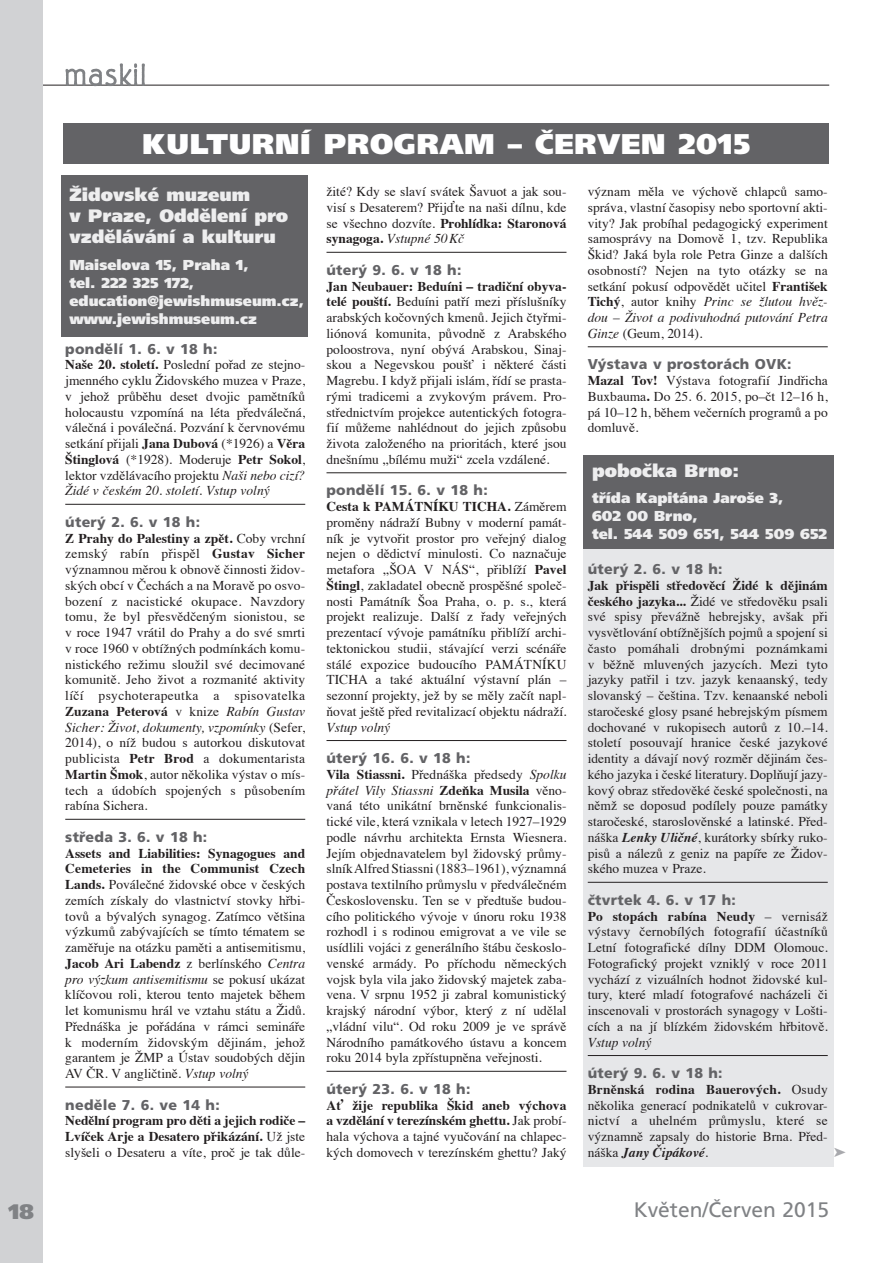
<style>
.page{position:relative;width:893px;height:1263px;background:#fff}
.page>*{position:absolute;margin:0;border:0;box-sizing:border-box;transform-origin:0 0}
.t1{font:900 28.5px "Frutiger CE";letter-spacing:.025em;color:#fff}
.t2{font:21px "Frutiger CE";color:#808285}
.t3{font:900 21px "Frutiger CE";color:#808285}
.t4{font:900 18px/21px "Frutiger CE";color:#eeeeef}
.t5{font:900 14.4px/18px "Frutiger CE";color:#eeeeef}
.t6{font:900 14.25px "Frutiger CE";letter-spacing:.02em;color:#636366}
.t7{font:13.5px/15.8px "Times";color:#231f20;text-align:justify}
.t8{font:700 13.5px/15.8px "Times";color:#231f20;text-align:justify}
.t9{font:italic 13.5px "Times";color:#231f20}
.s1{font-weight:700}
.s2{font-style:italic}
.s3{font-weight:400}
.s4{font-weight:700;font-style:italic}
</style>
<div class="page">
<div style="left:583px;top:456px;width:251px;height:711px;background:#e6e7e9"></div>
<div style="left:62px;top:175px;width:246px;height:162px;background:#636366"></div>
<div style="left:583px;top:455px;width:251px;height:94px;background:#636366"></div>
<div style="left:64px;top:123px;width:765px;height:40px;background:#636366"></div>
<hr style="left:30px;top:85px;width:799px;height:1px;background:#231f20">
<img style="left:65px;top:63px;width:80px;height:23px">
<div style="left:0;top:0;width:42px;height:1263px;background:#d1d2d4"></div>
<hr style="left:65px;top:504px;width:240px;height:1px;background:#231f20">
<hr style="left:65px;top:819px;width:240px;height:1px;background:#231f20">
<hr style="left:65px;top:1087px;width:240px;height:1px;background:#231f20">
<hr style="left:326px;top:252px;width:240px;height:1px;background:#231f20">
<hr style="left:326px;top:472px;width:240px;height:1px;background:#231f20">
<hr style="left:326px;top:740px;width:240px;height:1px;background:#231f20">
<hr style="left:326px;top:1071px;width:240px;height:1px;background:#231f20">
<hr style="left:588px;top:346px;width:240px;height:1px;background:#231f20">
<hr style="left:588px;top:882px;width:240px;height:1px;background:#231f20">
<hr style="left:588px;top:1055px;width:240px;height:1px;background:#231f20">
<h1 class="t1" style="left:143px;top:133px;width:609px">KULTURNÍ PROGRAM – ČERVEN 2015</h1>
<h3 class="t4" style="left:70px;top:186px;width:220px">Židovské muzeum<br>v Praze, Oddělení pro vzdělávání a kulturu</h3>
<p class="t5" style="left:70px;top:257px;width:236px">Maiselova 15, Praha 1,<br>tel. 222 325 172, education@jewishmuseum.cz, www.jewishmuseum.cz</p>
<p class="t6" style="left:65px;top:343px;width:154px">pondělí 1. 6. v 18 h:</p>
<p class="t7" style="left:65px;top:358px;width:241px"><span class="s1">Naše 20. století.</span> Poslední pořad ze stejno&shy;jmenného cyklu Židovského muzea v Praze, v jehož průběhu deset dvojic pamětníků holocaustu vzpomíná na léta předválečná, válečná i poválečná. Pozvání k červnovému setkání přijali <span class="s1">Jana Dubová</span> (*1926) a <span class="s1">Věra Štinglová</span> (*1928). Moderuje <span class="s1">Petr Sokol</span>, lektor vzdělávacího projektu <span class="s2">Naši nebo cizí?<br>Židé v českém 20. století. Vstup volný</span></p>
<p class="t6" style="left:65px;top:516px;width:136px">úterý 2. 6. v 18 h:</p>
<p class="t7" style="left:65px;top:531px;width:241px"><span class="s1">Z Prahy do Palestiny a zpět.</span> Coby vrchní zemský rabín přispěl <span class="s1">Gustav Sicher </span>významnou měrou k obnově činnosti židov&shy;ských obcí v Čechách a na Moravě po osvo&shy;bození z nacistické okupace. Navzdory tomu, že byl přesvědčeným sionistou, se v roce 1947 vrátil do Prahy a do své smrti v roce 1960 v obtížných podmínkách komu&shy;nistického režimu sloužil své decimované komunitě. Jeho život a rozmanité aktivity líčí psychoterapeutka a spisovatelka <span class="s1">Zuzana Peterová</span> v knize <span class="s2">Rabín Gustav Sicher: Život, dokumenty, vzpomínky</span> (Sefer, 2014), o níž budou s autorkou diskutovat publicista <span class="s1">Petr Brod</span> a dokumentarista <span class="s1">Martin Šmok</span>, autor několika výstav o mís&shy;tech a údobích spojených s působením rabína Sichera.</p>
<p class="t6" style="left:65px;top:831px;width:144px">středa 3. 6. v 18 h:</p>
<p class="t7" style="left:65px;top:846px;width:241px"><span class="s1">Assets and Liabilities: Synagogues and Cemeteries in the Communist Czech Lands.</span> Poválečné židovské obce v českých zemích získaly do vlastnictví stovky hřbi&shy;tovů a bývalých synagog. Zatímco většina výzkumů zabývajících se tímto tématem se zaměřuje na otázku paměti a antisemitismu, <span class="s1">Jacob Ari Labendz</span> z berlínského <span class="s2">Centra pro výzkum antisemitismu</span> se pokusí ukázat klíčovou roli, kterou tento majetek během let komunismu hrál ve vztahu státu a Židů.<br>Přednáška je pořádána v rámci semináře k moderním židovským dějinám, jehož garantem je ŽMP a Ústav soudobých dějin AV ČR. V angličtině. <span class="s2">Vstup volný</span></p>
<p class="t6" style="left:65px;top:1099px;width:156px">neděle 7. 6. ve 14 h:</p>
<p class="t8" style="left:65px;top:1114px;width:241px">Nedělní program pro děti a jejich rodiče – Lvíček Arje a Desatero přikázání. <span class="s3">Už jste slyšeli o Desateru a víte, proč je tak důle-</span></p>
<p class="t7" style="left:326px;top:185px;width:241px">žité? Kdy se slaví svátek Šavuot a jak sou&shy;visí s Desaterem? Přijďte na naši dílnu, kde se všechno dozvíte. <span class="s1">Prohlídka: Staronová synagoga.</span> <span class="s2">Vstupné 50 Kč</span></p>
<p class="t6" style="left:326px;top:264px;width:136px">úterý 9. 6. v 18 h:</p>
<p class="t7" style="left:326px;top:279px;width:241px"><span class="s1">Jan Neubauer: Beduíni – tradiční obyva&shy;telé pouští.</span> Beduíni patří mezi příslušníky arabských kočovných kmenů. Jejich čtyřmi&shy;liónová komunita, původně z Arabského poloostrova, nyní obývá Arabskou, Sinaj&shy;skou a Negevskou poušť i některé části Magrebu. I když přijali islám, řídí se prasta&shy;rými tradicemi a zvykovým právem. Pro&shy;střednictvím projekce autentických fotogra&shy;fií můžeme nahlédnout do jejich způsobu života založeného na prioritách, které jsou dnešnímu „bílému muži“ zcela vzdálené.</p>
<p class="t6" style="left:326px;top:485px;width:163px">pondělí 15. 6. v 18 h:</p>
<p class="t7" style="left:326px;top:500px;width:241px"><span class="s1">Cesta k PAMÁTNÍKU TICHA.</span> Záměrem proměny nádraží Bubny v moderní památ&shy;ník je vytvořit prostor pro veřejný dialog nejen o dědictví minulosti. Co naznačuje metafora „ŠOA V NÁS“, přiblíží <span class="s1">Pavel Štingl</span>, zakladatel obecně prospěšné společ&shy;nosti Památník Šoa Praha, o. p. s., která projekt realizuje. Další z řady veřejných prezentací vývoje památníku přiblíží archi&shy;tektonickou studii, stávající verzi scénáře stálé expozice budoucího PAMÁTNÍKU TICHA a také aktuální výstavní plán – sezonní projekty, jež by se měly začít napl&shy;ňovat ještě před revitalizací objektu nádraží.</p>
<p class="t9" style="left:326px;top:722px;width:65px">Vstup volný</p>
<p class="t6" style="left:326px;top:753px;width:145px">úterý 16. 6. v 18 h:</p>
<p class="t7" style="left:326px;top:768px;width:241px"><span class="s1">Vila Stiassni.</span> Přednáška předsedy <span class="s2">Spolku přátel Vily Stiassni</span> <span class="s1">Zdeňka Musila</span> věno&shy;vaná této unikátní brněnské funkcionalis&shy;tické vile, která vznikala v letech 1927–1929 podle návrhu architekta Ernsta Wiesnera.<br>Jejím objednavatelem byl židovský průmy&shy;slník Alfred Stiassni (1883–1961), významná postava textilního průmyslu v předválečném Československu. Ten se v předtuše budou&shy;cího politického vývoje v únoru roku 1938 rozhodl i s rodinou emigrovat a ve vile se usídlili vojáci z generálního štábu českoslo&shy;venské armády. Po příchodu německých vojsk byla vila jako židovský majetek zaba&shy;vena. V srpnu 1952 ji zabral komunistický krajský národní výbor, který z ní udělal „vládní vilu“. Od roku 2009 je ve správě Národního památkového ústavu a koncem roku 2014 byla zpřístupněna veřejnosti.</p>
<p class="t6" style="left:326px;top:1083px;width:145px">úterý 23. 6. v 18 h:</p>
<p class="t7" style="left:326px;top:1098px;width:241px"><span class="s1">Ať žije republika Škid aneb výchova a vzdělání v terezínském ghettu.</span> Jak probí&shy;hala výchova a tajné vyučování na chlapec&shy;kých domovech v terezínském ghettu? Jaký</p>
<p class="t7" style="left:588px;top:185px;width:241px">význam měla ve výchově chlapců samo&shy;správa, vlastní časopisy nebo sportovní akti&shy;vity? Jak probíhal pedagogický experiment samosprávy na Domově 1, tzv. Republika Škid? Jaká byla role Petra Ginze a dalších osobností? Nejen na tyto otázky se na setkání pokusí odpovědět učitel <span class="s1">František Tichý</span>, autor knihy <span class="s2">Princ se žlutou hvěz&shy;dou – Život a podivuhodná putování Petra Ginze</span> (Geum, 2014).</p>
<p class="t6" style="left:588px;top:359px;width:205px">Výstava v prostorách OVK:</p>
<p class="t7" style="left:588px;top:374px;width:241px"><span class="s1">Mazal Tov!</span> Výstava fotografií Jindřicha Buxbauma<span class="s1">.</span> Do 25. 6. 2015, po–čt 12–16 h, pá 10–12 h, během večerních programů a po domluvě.</p>
<h3 class="t4" style="left:592px;top:461px;width:148px">pobočka Brno:</h3>
<p class="t5" style="left:592px;top:490px;width:237px">třída Kapitána Jaroše 3,<br>602 00 Brno,<br>tel. 544 509 651, 544 509 652</p>
<p class="t6" style="left:588px;top:564px;width:136px">úterý 2. 6. v 18 h:</p>
<p class="t7" style="left:588px;top:579px;width:242px"><span class="s1">Jak přispěli středověcí Židé k dějinám českého jazyka...</span> Židé ve středověku psali své spisy převážně hebrejsky, avšak při vysvětlování obtížnějších pojmů a spojení si často pomáhali drobnými poznámkami v běžně mluvených jazycích. Mezi tyto jazyky patřil i tzv. jazyk kenaanský, tedy slovanský – čeština. Tzv. kenaanské neboli staročeské glosy psané hebrejským písmem dochované v rukopisech autorů z 10.–14. století posouvají hranice české jazykové identity a dávají nový rozměr dějinám čes&shy;kého jazyka i české literatury. Doplňují jazy&shy;kový obraz středověké české společnosti, na němž se doposud podílely pouze památky staročeské, staroslověnské a latinské. Před&shy;náška <span class="s4">Lenky Uličné</span>, kurátorky sbírky ruko&shy;pisů a nálezů z geniz na papíře ze Židov&shy;ského muzea v Praze.</p>
<p class="t6" style="left:588px;top:894px;width:150px">čtvrtek 4. 6. v 17 h:</p>
<p class="t7" style="left:588px;top:909px;width:241px"><span class="s1">Po stopách rabína Neudy</span> – vernisáž výstavy černobílých fotografií účastníků Letní fotografické dílny DDM Olomouc.<br>Fotografický projekt vzniklý v roce 2011 vychází z vizuálních hodnot židovské kul&shy;tury, které mladí fotografové nacházeli či inscenovali v prostorách synagogy v Lošti&shy;cích a na jí blízkém židovském hřbitově.</p>
<p class="t9" style="left:588px;top:1037px;width:65px">Vstup volný</p>
<p class="t6" style="left:588px;top:1068px;width:136px">úterý 9. 6. v 18 h:</p>
<p class="t7" style="left:588px;top:1083px;width:241px"><span class="s1">Brněnská rodina Bauerových.</span> Osudy několika generací podnikatelů v cukrovar&shy;nictví a uhelném průmyslu, které se významně zapsaly do historie Brna. Před&shy;náška <span class="s4">Jany Čipákové</span>.</p>
<h2 class="t3" style="left:9px;top:1204px;width:27px">18</h2>
<h2 class="t2" style="left:634px;top:1202px;width:197px">Květen/Červen 2015</h2>
</div>
